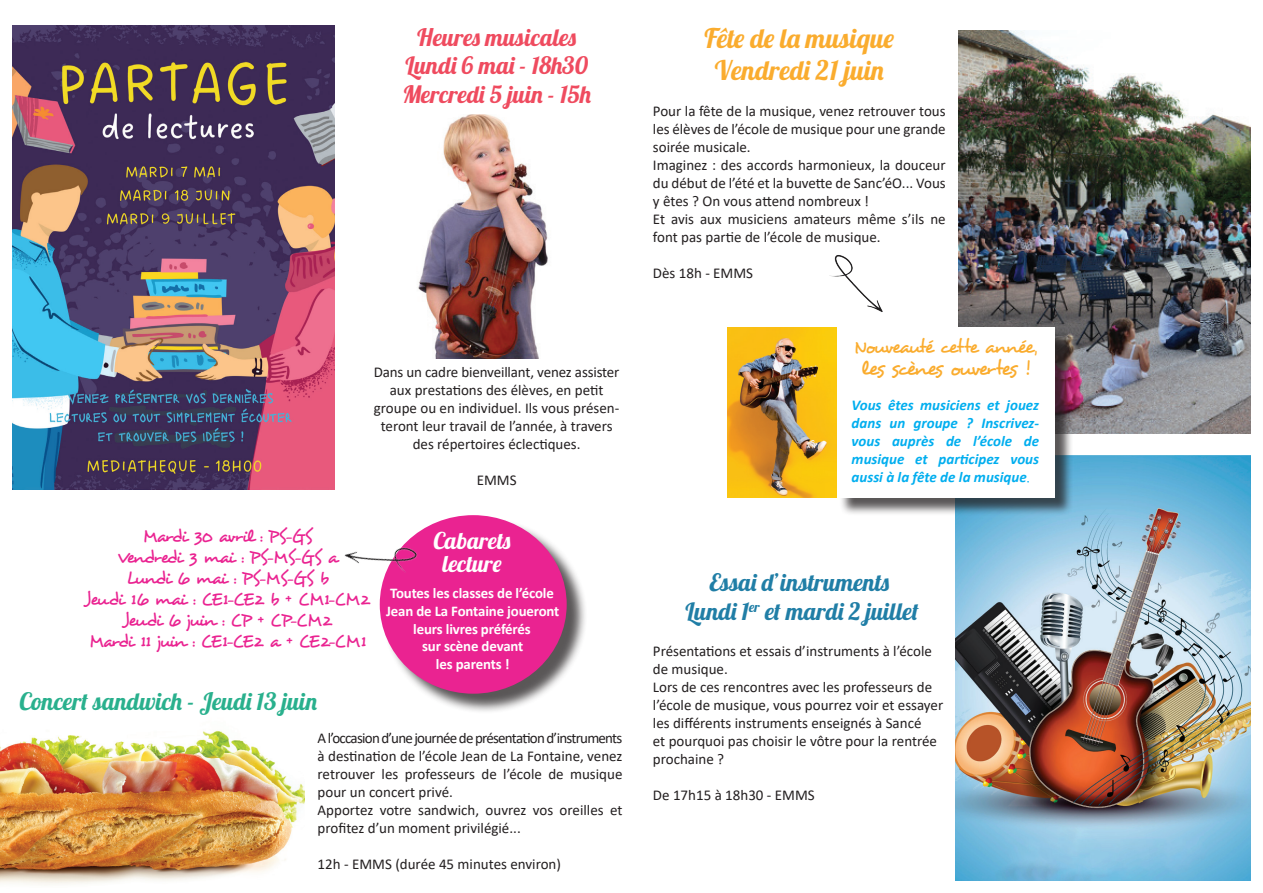
<style>
.page{position:relative;width:1263px;height:893px;background:#fff}
.page>*{position:absolute;margin:0;border:0;box-sizing:border-box;transform-origin:0 0}
.t1{font:27px/32.4px "Lobster 1.4";letter-spacing:.025em;color:#faac2e;text-align:center}
.t2{font:24px/28.8px "Lobster 1.4";letter-spacing:.01em;color:#ef4b5f;text-align:center}
.t3{font:24px/28.8px "Lobster 1.4";letter-spacing:.045em;color:#207ea6;text-align:center}
.t4{font:24px "Lobster 1.4";letter-spacing:.02em;color:#29b08d}
.t5{font:23.1px/23.1px "Lobster 1.4";color:#fff;text-align:center}
.t6{font:21px "Desyrel";letter-spacing:-.09em;color:#faac2e}
.t7{font:19.5px "Desyrel";letter-spacing:-.085em;color:#faac2e}
.t8{font:18px/21px "Desyrel";letter-spacing:-.06em;color:#ea2391;text-align:center}
.t9{font:15px/18px "Calibri";color:#231f20}
.t10{font:italic 700 15px/18px "Calibri";color:#00aeef;text-align:justify}
.t11{font:700 14.85px/17.9px "Calibri";letter-spacing:-.01em;color:#fff;text-align:center}
.s1{font-family:"Desyrel";font-weight:400;font-style:normal}
</style>
<div class="page">
<img style="left:0;top:730px;width:304px;height:155px">
<img style="left:958px;top:31px;width:292px;height:402px">
<img style="left:955px;top:455px;width:295px;height:425px">
<img style="left:13px;top:26px;width:322px;height:463px">
<img style="left:418px;top:114px;width:130px;height:245px">
<div style="left:839px;top:330px;width:235px;height:186px;background:#231f20;opacity:.75"></div>
<div style="left:836px;top:327px;width:219px;height:170px;background:#fff"></div>
<img style="left:728px;top:327px;width:109px;height:170px">
<img style="left:829px;top:255px;width:54px;height:57px">
<div style="left:382px;top:517px;width:205px;height:197px;background:#231f20;opacity:.75"></div>
<div style="left:380px;top:515px;width:187px;height:179px;background:#ea2391;border-radius:50%"></div>
<img style="left:317px;top:489px;width:108px;height:112px">
<h2 class="t2" style="left:402px;top:22px;width:190px">Heures musicales<br>Lundi 6 mai - 18h30<br>Mercredi 5 juin - 15h</h2>
<p class="t9" style="left:374px;top:362px;width:247px;text-align:center">Dans un cadre bienveillant, venez assister aux prestations des élèves, en petit groupe ou en individuel. Ils vous présen&shy;teront leur travail de l’année, à travers des répertoires éclectiques.</p>
<p class="t9" style="left:477px;top:470px;width:41px">EMMS</p>
<p class="t8" style="left:85px;top:525px;width:286px">Mardi 30 avril : PS-GS<br>Vendredi 3 mai : PS-MS-GS a<br>Lundi 6 mai : PS-MS-GS b<br>Jeudi 16 mai : CE1-CE2 b + CM1-CM2<br>Jeudi 6 juin : CP + CP-CM2<br>Mardi 11 juin : CE1-CE2 a + CE2-CM1</p>
<h2 class="t4" style="left:19px;top:686px;width:299px">Concert sandwich - Jeudi 13 juin</h2>
<h3 class="t5" style="left:433px;top:529px;width:79px">Cabarets lecture</h3>
<p class="t11" style="left:386px;top:584px;width:175px">Toutes les classes de l’école<br>Jean de La Fontaine joueront leurs livres préférés<br>sur scène devant<br>les parents !</p>
<p class="t9" style="left:318px;top:728px;width:306px">A l’occasion d’une journée de présentation d’instruments à destination de l’école Jean de La Fontaine, venez retrouver les professeurs de l’école de musique pour un concert privé.<br>Apportez votre sandwich, ouvrez vos oreilles et profitez d’un moment privilégié...</p>
<p class="t9" style="left:318px;top:854px;width:245px">12h - EMMS (durée 45 minutes environ)</p>
<h1 class="t1" style="left:705px;top:21px;width:191px">Fête de la musique<br>Vendredi 21 juin</h1>
<p class="t9" style="left:653px;top:102px;width:294px">Pour la fête de la musique, venez retrouver tous les élèves de l’école de musique pour une grande soirée musicale.<br>Imaginez : des accords harmonieux, la douceur du début de l’été et la buvette de Sanc’éO... Vous y êtes ? On vous attend nombreux !<br>Et avis aux musiciens amateurs même s’ils ne font pas partie de l’école de musique.</p>
<p class="t9" style="left:653px;top:264px;width:102px">Dès 18h - EMMS</p>
<h3 class="t7" style="left:854px;top:334px;width:185px">Nouveauté cette année,</h3>
<h3 class="t6" style="left:861px;top:355px;width:171px">les scènes ouvertes !</h3>
<p class="t10" style="left:852px;top:396px;width:189px">Vous êtes musiciens et jouez dans un groupe ? Inscrivez&shy;vous auprès de l’école de musique et participez vous aussi à la fête de la musique<span class="s1">.</span></p>
<h2 class="t3" style="left:685px;top:568px;width:235px">Essai d’instruments<br>Lundi 1<sup>er</sup> et mardi 2 juillet</h2>
<p class="t9" style="left:653px;top:642px;width:292px">Présentations et essais d’instruments à l’école de musique.<br>Lors de ces rencontres avec les professeurs de l’école de musique, vous pourrez voir et essayer les différents instruments enseignés à Sancé<br>et pourquoi pas choisir le vôtre pour la rentrée prochaine ?</p>
<p class="t9" style="left:653px;top:786px;width:163px">De 17h15 à 18h30 - EMMS</p>
</div>
